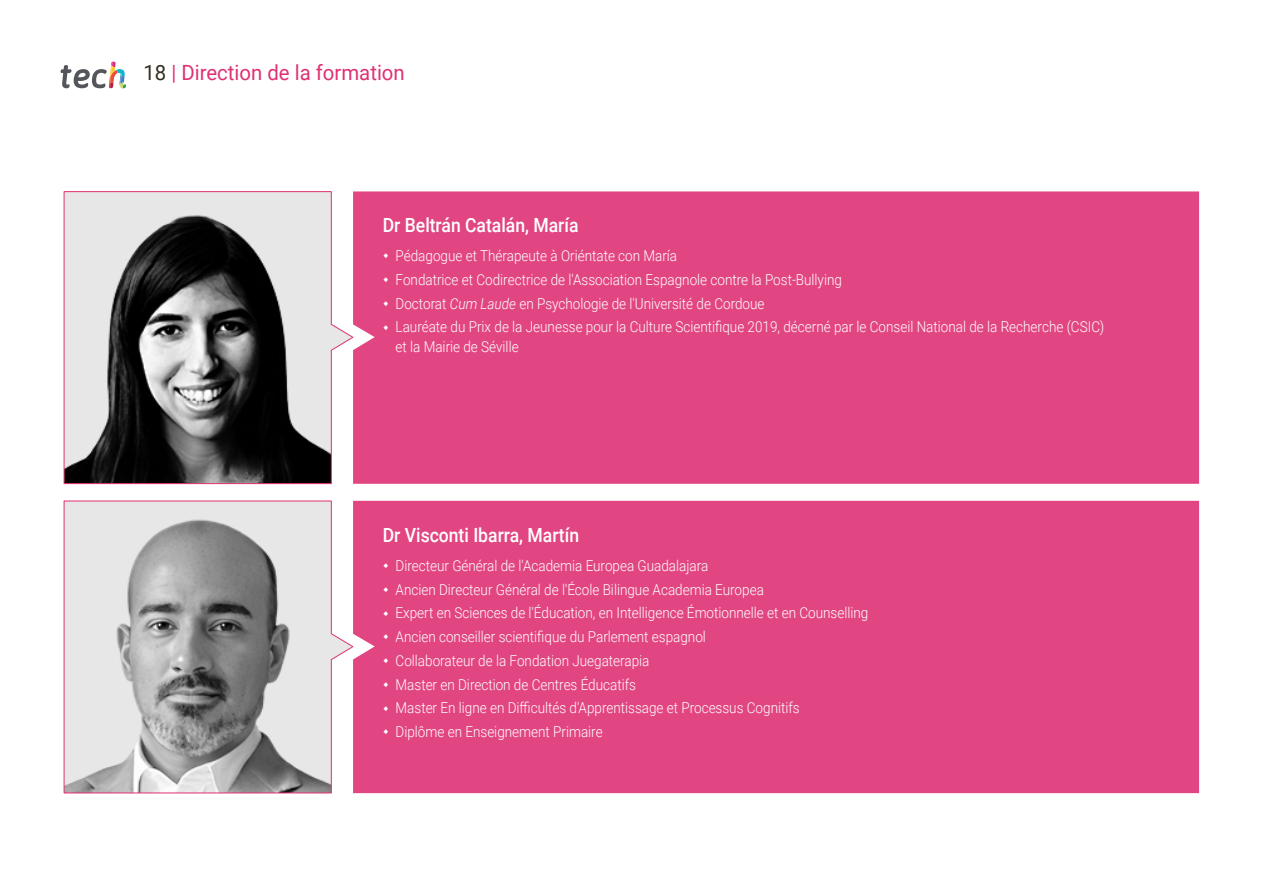
<style>
.page{position:relative;width:1263px;height:893px;background:#fff}
.page>*{position:absolute;margin:0;border:0;box-sizing:border-box;transform-origin:0 0}
.t1{font:21px "Roboto";color:#df3174}
.t2{font:500 19.5px "Roboto";color:#fff;scale:.9 1}
.t3{font:300 15px/23.7px "Roboto";color:#fff;scale:.9 1}
.s1{color:#312e20}
.s2{font-style:italic}
</style>
<div class="page">
<svg style="left:61px;top:62px;width:65px;height:27px"></svg>
<div style="left:354px;top:501px;width:845px;height:292px;background:#e24682"></div>
<div style="left:354px;top:191px;width:845px;height:293px;background:#e24682"></div>
<svg style="left:64px;top:191px;width:290px;height:293px;background:#8a8889"></svg>
<svg style="left:64px;top:501px;width:290px;height:292px;background:#bebcbd"></svg>
<svg style="left:384px;top:253px;width:4px;height:5px"></svg>
<svg style="left:384px;top:277px;width:4px;height:5px"></svg>
<svg style="left:384px;top:301px;width:4px;height:5px"></svg>
<svg style="left:384px;top:325px;width:4px;height:5px"></svg>
<svg style="left:384px;top:563px;width:4px;height:5px"></svg>
<svg style="left:384px;top:587px;width:4px;height:5px"></svg>
<svg style="left:384px;top:611px;width:4px;height:5px"></svg>
<svg style="left:384px;top:635px;width:4px;height:5px"></svg>
<svg style="left:384px;top:658px;width:4px;height:5px"></svg>
<svg style="left:384px;top:682px;width:4px;height:5px"></svg>
<svg style="left:384px;top:706px;width:4px;height:5px"></svg>
<svg style="left:384px;top:730px;width:4px;height:5px"></svg>
<h1 class="t1" style="left:144px;top:57px;width:263px"><span class="s1">18</span> | Direction de la formation</h1>
<h2 class="t2" style="left:383px;top:212px;width:219px">Dr Beltrán Catalán, María</h2>
<p class="t3" style="left:396px;top:243px;width:789px">Pédagogue et Thérapeute à Oriéntate con María<br>Fondatrice et Codirectrice de l'Association Espagnole contre la Post-Bullying<br>Doctorat <span class="s2">Cum Laude</span> en Psychologie de l'Université de Cordoue<br>Lauréate du Prix de la Jeunesse pour la Culture Scientifique 2019, décerné par le Conseil National de la Recherche (CSIC)</p>
<p class="t3" style="left:396px;top:334px;width:138px">et la Mairie de Séville</p>
<h2 class="t2" style="left:383px;top:522px;width:220px">Dr Visconti Ibarra, Martín</h2>
<p class="t3" style="left:396px;top:553px;width:527px">Directeur Général de l'Academia Europea Guadalajara<br>Ancien Directeur Général de l'École Bilingue Academia Europea<br>Expert en Sciences de l'Éducation, en Intelligence Émotionnelle et en Counselling Ancien conseiller scientifique du Parlement espagnol<br>Collaborateur de la Fondation Juegaterapia<br>Master en Direction de Centres Éducatifs<br>Master En ligne en Difficultés d'Apprentissage et Processus Cognitifs<br>Diplôme en Enseignement Primaire</p>
</div>
